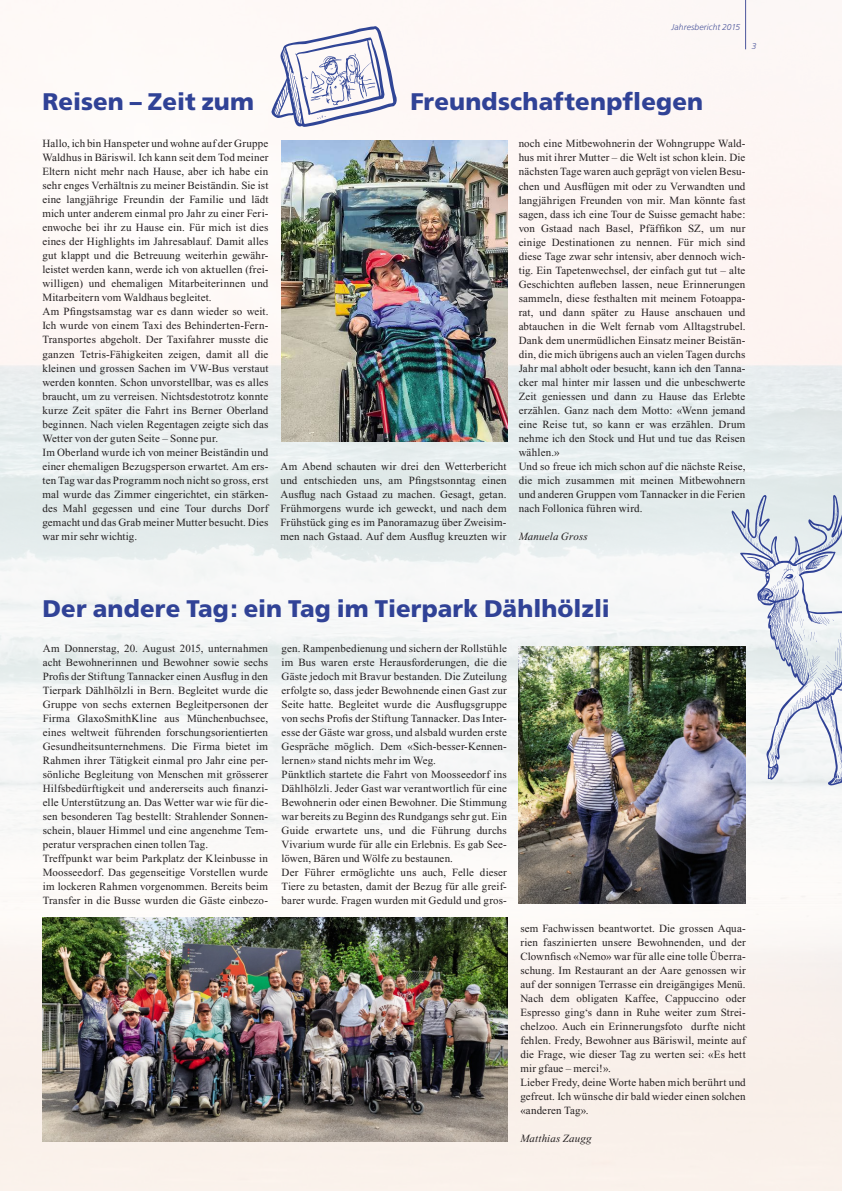
<style>
.page{position:relative;width:842px;height:1191px;background:#fff}
.page>*{position:absolute;margin:0;border:0;box-sizing:border-box;transform-origin:0 0}
.t1{font:900 24px "Frutiger";letter-spacing:.005em;color:#304296}
.t2{font:11px/14px "Times New Roman";letter-spacing:.015em;color:#231f20}
.t3{font:italic 11px "Times New Roman";letter-spacing:.01em;color:#231f20}
.t4{font:italic 300 8.5px "Frutiger";letter-spacing:.01em;color:#304296}
</style>
<div class="page">
<img style="left:0;top:0;width:842px;height:1191px">
<svg style="left:732px;top:495px;width:110px;height:294px"></svg>
<svg style="left:271px;top:26px;width:126px;height:101px"></svg>
<img style="left:282px;top:141px;width:225px;height:300px">
<img style="left:519px;top:646px;width:227px;height:257px">
<img style="left:42px;top:917px;width:465px;height:224px">
<p class="t4" style="left:672px;top:23px;width:70px">Jahresbericht 2015</p>
<p class="t4" style="left:752px;top:42px;width:6px">3</p>
<h1 class="t1" style="left:42px;top:87px;width:213px">Reisen – Zeit zum</h1>
<h1 class="t1" style="left:410px;top:87px;width:294px">Freundschaftenpflegen</h1>
<p class="t2" style="left:42px;top:138px;width:228px">Hallo, ichbin Hanspeterund wohneauf derGruppe Waldhus in Bäriswil. Ich kann seit dem Tod meiner Eltern nicht mehr nach Hause, aber ich habe ein sehr enges Verhältnis zu meiner Beiständin. Sie ist eine langjährige Freundin der Familie und lädt mich unter anderem einmal pro Jahr zu einer Feri&shy;enwoche bei ihr zu Hause ein. Für mich ist dies eines der Highlights im Jahresablauf. Damit alles gut klappt und die Betreuung weiterhin gewähr&shy;leistet werden kann, werde ich von aktuellen (frei&shy;willigen) und ehemaligen Mitarbeiterinnen und Mitarbeitern vom Waldhaus begleitet.<br>Am Pfingstsamstag war es dann wieder so weit.<br>Ich wurde von einem Taxi des Behinderten-Fern-Transportes abgeholt. Der Taxifahrer musste die ganzen Tetris-Fähigkeiten zeigen, damit all die kleinen und grossen Sachen im VW-Bus verstaut werden konnten. Schon unvorstellbar, was es alles braucht, um zu verreisen. Nichtsdestotrotz konnte kurze Zeit später die Fahrt ins Berner Oberland beginnen. Nach vielen Regentagen zeigte sich das Wetter von der guten Seite – Sonne pur.<br>Im Oberland wurde ich von meiner Beiständin und einer ehemaligen Bezugsperson erwartet. Am ers&shy;ten Tag war das Programm noch nicht so gross, erst mal wurde das Zimmer eingerichtet, ein stärken&shy;des Mahl gegessen und eine Tour durchs Dorf gemacht und das Grab meiner Mutter besucht. Dies war mir sehr wichtig.</p>
<p class="t2" style="left:519px;top:138px;width:228px">noch eine Mitbewohnerin der Wohngruppe Wald&shy;hus mit ihrer Mutter – die Welt ist schon klein. Die nächsten Tage waren auch geprägt von vielen Besu&shy;chen und Ausflügen mit oder zu Verwandten und langjährigen Freunden von mir. Man könnte fast sagen, dass ich eine Tour de Suisse gemacht habe: von Gstaad nach Basel, Pfäffikon SZ, um nur einige Destinationen zu nennen. Für mich sind diese Tage zwar sehr intensiv, aber dennoch wich&shy;tig. Ein Tapetenwechsel, der einfach gut tut – alte Geschichten aufleben lassen, neue Erinnerungen sammeln, diese festhalten mit meinem Fotoappa&shy;rat, und dann später zu Hause anschauen und abtauchen in die Welt fernab vom Alltagstrubel.<br>Dank dem unermüdlichen Einsatz meiner Beistän&shy;din, die mich übrigens auch an vielen Tagen durchs Jahr mal abholt oder besucht, kann ich den Tanna&shy;cker mal hinter mir lassen und die unbeschwerte Zeit geniessen und dann zu Hause das Erlebte erzählen. Ganz nach dem Motto: «Wenn jemand eine Reise tut, so kann er was erzählen. Drum nehme ich den Stock und Hut und tue das Reisen wählen.»<br>Und so freue ich mich schon auf die nächste Reise, die mich zusammen mit meinen Mitbewohnern und anderen Gruppen vom Tannacker in die Ferien nach Follonica führen wird.</p>
<p class="t3" style="left:519px;top:530px;width:71px">Manuela Gross</p>
<p class="t2" style="left:281px;top:460px;width:228px;text-align:justify">Am Abend schauten wir drei den Wetterbericht und entschieden uns, am Pfingstsonntag einen Ausflug nach Gstaad zu machen. Gesagt, getan.<br>Frühmorgens wurde ich geweckt, und nach dem Frühstück ging es im Panoramazug über Zweisim&shy;men nach Gstaad. Auf dem Ausflug kreuzten wir</p>
<h1 class="t1" style="left:43px;top:594px;width:569px">Der andere Tag: ein Tag im Tierpark Dählhölzli</h1>
<p class="t2" style="left:43px;top:642px;width:227px">Am Donnerstag, 20. August 2015, unternahmen acht Bewohnerinnen und Bewohner sowie sechs Profis der Stiftung Tannacker einen Ausflug in den Tierpark Dählhölzli in Bern. Begleitet wurde die Gruppe von sechs externen Begleitpersonen der Firma GlaxoSmithKline aus Münchenbuchsee, eines weltweit führenden forschungsorientierten Gesundheitsunternehmens. Die Firma bietet im Rahmen ihrer Tätigkeit einmal pro Jahr eine per&shy;sönliche Begleitung von Menschen mit grösserer Hilfsbedürftigkeit und andererseits auch finanzi&shy;elle Unterstützung an. Das Wetter war wie für die&shy;sen besonderen Tag bestellt: Strahlender Sonnen&shy;schein, blauer Himmel und eine angenehme Tem&shy;peratur versprachen einen tollen Tag.<br>Treffpunkt war beim Parkplatz der Kleinbusse in Moosseedorf. Das gegenseitige Vorstellen wurde im lockeren Rahmen vorgenommen. Bereits beim Transfer in die Busse wurden die Gäste einbezo-</p>
<p class="t2" style="left:282px;top:642px;width:227px">gen. Rampenbedienung und sichern der Rollstühle im Bus waren erste Herausforderungen, die die Gäste jedoch mit Bravur bestanden. Die Zuteilung erfolgte so, dass jeder Bewohnende einen Gast zur Seite hatte. Begleitet wurde die Ausflugsgruppe von sechs Profis der Stiftung Tannacker. Das Inter&shy;esse der Gäste war gross, und alsbald wurden erste Gespräche möglich. Dem «Sich-besser-Kennen&shy;lernen» stand nichts mehr im Weg.<br>Pünktlich startete die Fahrt von Moosseedorf ins Dählhölzli. Jeder Gast war verantwortlich für eine Bewohnerin oder einen Bewohner. Die Stimmung war bereits zu Beginn des Rundgangs sehr gut. Ein Guide erwartete uns, und die Führung durchs Vivarium wurde für alle ein Erlebnis. Es gab See&shy;löwen, Bären und Wölfe zu bestaunen.<br>Der Führer ermöglichte uns auch, Felle dieser Tiere zu betasten, damit der Bezug für alle greif&shy;barer wurde. Fragen wurden mit Geduld und gros-</p>
<p class="t2" style="left:520px;top:922px;width:227px">sem Fachwissen beantwortet. Die grossen Aqua&shy;rien faszinierten unsere Bewohnenden, und der Clownfisch «Nemo» war für alle eine tolle Überra&shy;schung. Im Restaurant an der Aare genossen wir auf der sonnigen Terrasse ein dreigängiges Menü.<br>Nach dem obligaten Kaffee, Cappuccino oder Espresso ging‘s dann in Ruhe weiter zum Strei&shy;chelzoo. Auch ein Erinnerungsfoto durfte nicht fehlen. Fredy, Bewohner aus Bäriswil, meinte auf die Frage, wie dieser Tag zu werten sei: «Es hett mir gfaue – merci!».<br>Lieber Fredy, deine Worte haben mich berührt und gefreut. Ich wünsche dir bald wieder einen solchen «anderen Tag».</p>
<p class="t3" style="left:520px;top:1132px;width:73px">Matthias Zaugg</p>
</div>
